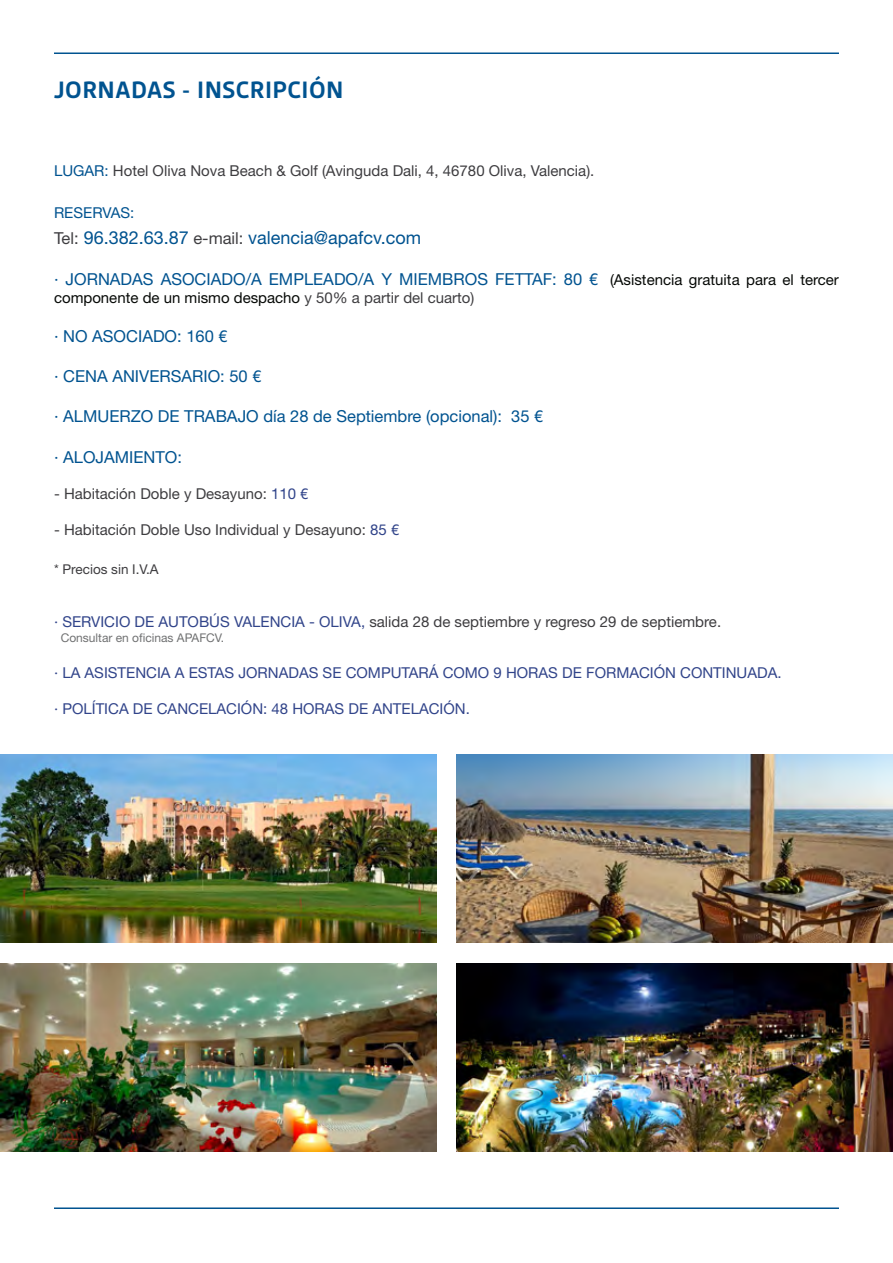
<style>
.page{position:relative;width:893px;height:1263px;background:#fff}
.page>*{position:absolute;margin:0;border:0;box-sizing:border-box;transform-origin:0 0}
.t1{font:700 25.5px "Gesta";letter-spacing:.02em;color:#005390}
.t2{font:18px "Helvetica Neue";color:#005390}
.t3{font:16.5px "Helvetica Neue";color:#005390}
.t4{font:15px "Helvetica Neue";color:#3e3d40}
.t5{font:15px "Helvetica Neue";color:#31448a}
.t6{font:15px "Helvetica Neue";color:#060906}
.t7{font:15px "Helvetica Neue";color:#005390}
.t8{font:13.5px "Helvetica Neue";color:#3e3d40}
.t9{font:12px "Helvetica Neue";color:#707172}
.s1{color:#005390}
.s2{font-size:16.5px;color:#3e3d40}
.s3{font-size:15px;color:#060906}
.s4{color:#3e3d40}
.s5{color:#31448a}
</style>
<div class="page">
<hr style="left:54px;top:1207px;width:785px;height:2px;background:#005390">
<hr style="left:54px;top:53px;width:785px;height:1px;background:#005390">
<img style="left:0;top:754px;width:436px;height:189px">
<img style="left:457px;top:754px;width:436px;height:189px">
<img style="left:0;top:963px;width:436px;height:189px">
<img style="left:457px;top:963px;width:436px;height:189px">
<h1 class="t1" style="left:54px;top:75px;width:291px">JORNADAS - INSCRIPCIÓN</h1>
<p class="t4" style="left:54px;top:162px;width:542px"><span class="s1">LUGAR:</span> Hotel Oliva Nova Beach &amp; Golf (Avinguda Dali, 4, 46780 Oliva, Valencia).</p>
<p class="t7" style="left:54px;top:204px;width:82px">RESERVAS:</p>
<p class="t2" style="left:54px;top:227px;width:369px"><span class="s2">Tel:</span> 96.382.63.87 <span class="s2">e-mail:</span> valencia@apafcv.com</p>
<p class="t3" style="left:54px;top:269px;width:786px">· JORNADAS ASOCIADO/A EMPLEADO/A Y MIEMBROS FETTAF: 80 € <span class="s3">(Asistencia gratuita para el tercer</span></p>
<p class="t6" style="left:54px;top:288px;width:422px">componente de un mismo despacho <span class="s4">y 50% a partir del cuarto)</span></p>
<p class="t3" style="left:54px;top:327px;width:175px">· NO ASOCIADO: 160 €</p>
<p class="t3" style="left:54px;top:366px;width:209px">· CENA ANIVERSARIO: 50 €</p>
<p class="t3" style="left:54px;top:406px;width:491px">· ALMUERZO DE TRABAJO día 28 de Septiembre (opcional): 35 €</p>
<p class="t3" style="left:54px;top:447px;width:130px">· ALOJAMIENTO:</p>
<p class="t4" style="left:54px;top:484px;width:256px">- Habitación Doble y Desayuno: <span class="s5">110 €</span></p>
<p class="t4" style="left:54px;top:520px;width:347px">- Habitación Doble Uso Individual y Desayuno: <span class="s5">85 €</span></p>
<p class="t8" style="left:54px;top:562px;width:106px">* Precios sin I.V.A</p>
<p class="t4" style="left:54px;top:613px;width:669px"><span class="s5">· SERVICIO DE AUTOBÚS VALENCIA - OLIVA,</span> salida 28 de septiembre y regreso 29 de septiembre.</p>
<p class="t9" style="left:61px;top:630px;width:165px">Consultar en oficinas APAFCV.</p>
<p class="t5" style="left:54px;top:663px;width:729px">· LA ASISTENCIA A ESTAS JORNADAS SE COMPUTARÁ COMO 9 HORAS DE FORMACIÓN CONTINUADA.</p>
<p class="t5" style="left:54px;top:699px;width:417px">· POLÍTICA DE CANCELACIÓN: 48 HORAS DE ANTELACIÓN.</p>
</div>
